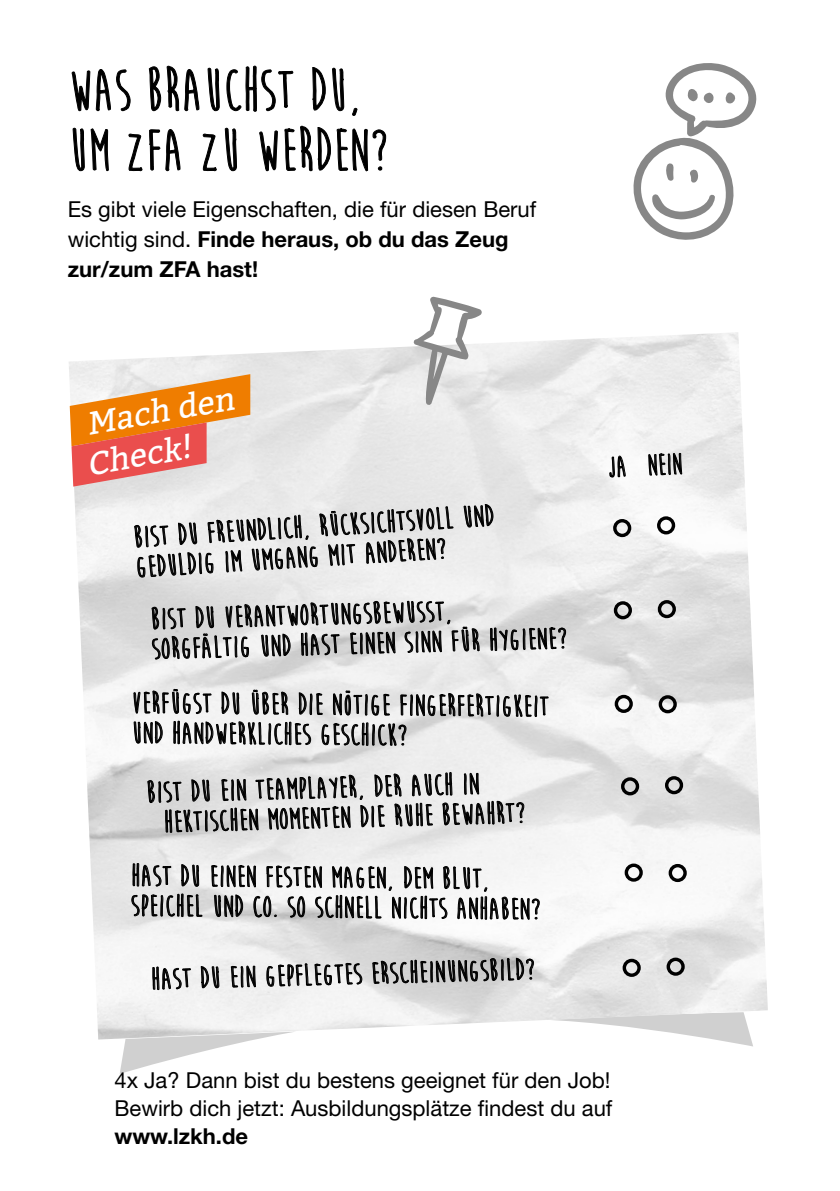
<style>
.page{position:relative;width:840px;height:1191px;background:#fff}
.page>*{position:absolute;margin:0;border:0;box-sizing:border-box;transform-origin:0 0}
.t1{font:700 60px/60px "Moon Flower";color:#000}
.t2{font:italic 32px/40px "Bitter";color:#fff}
.t3{font:700 30px/29.8px "Moon Flower";color:#000;scale:1.1 1}
.t4{font:700 30px "Moon Flower";color:#000}
.t5{font:22px/30px "Helvetica Neue LT Std";color:#000}
.t6{font:700 22px "Helvetica Neue LT Std";color:#000}
.s1{font-weight:700}
</style>
<div class="page">
<svg style="left:120px;top:1039px;width:137px;height:34px"></svg>
<img style="left:93px;top:332px;width:674px;height:707px">
<svg style="left:152px;top:959px;width:39px;height:37px"></svg>
<svg style="left:201px;top:945px;width:18px;height:43px"></svg>
<svg style="left:231px;top:950px;width:25px;height:52px"></svg>
<svg style="left:267px;top:955px;width:95px;height:60px"></svg>
<svg style="left:372px;top:937px;width:380px;height:109px"></svg>
<svg style="left:609px;top:456px;width:16px;height:33px"></svg>
<svg style="left:647px;top:440px;width:34px;height:40px"></svg>
<div style="left:612px;top:519px;width:19px;height:18px;border:3px solid #000;border-radius:50%"></div>
<div style="left:656px;top:516px;width:19px;height:18px;border:3px solid #000;border-radius:50%"></div>
<div style="left:613px;top:601px;width:18px;height:18px;border:3px solid #000;border-radius:50%"></div>
<div style="left:657px;top:600px;width:18px;height:18px;border:3px solid #000;border-radius:50%"></div>
<div style="left:614px;top:695px;width:18px;height:18px;border:3px solid #000;border-radius:50%"></div>
<div style="left:658px;top:695px;width:18px;height:18px;border:3px solid #000;border-radius:50%"></div>
<div style="left:620px;top:777px;width:19px;height:18px;border:3px solid #000;border-radius:50%"></div>
<div style="left:664px;top:776px;width:18px;height:18px;border:3px solid #000;border-radius:50%"></div>
<div style="left:624px;top:863px;width:18px;height:18px;border:3px solid #000;border-radius:50%"></div>
<div style="left:668px;top:864px;width:18px;height:18px;border:3px solid #000;border-radius:50%"></div>
<div style="left:622px;top:958px;width:18px;height:19px;border:3px solid #000;border-radius:50%"></div>
<div style="left:666px;top:957px;width:18px;height:18px;border:3px solid #000;border-radius:50%"></div>
<svg style="left:633px;top:63px;width:124px;height:177px"></svg>
<svg style="left:72px;top:70px;width:18px;height:41px"></svg>
<svg style="left:96px;top:69px;width:34px;height:42px"></svg>
<svg style="left:149px;top:66px;width:50px;height:45px"></svg>
<svg style="left:207px;top:68px;width:12px;height:43px"></svg>
<svg style="left:226px;top:65px;width:67px;height:47px"></svg>
<svg style="left:312px;top:67px;width:13px;height:43px"></svg>
<svg style="left:332px;top:68px;width:12px;height:43px"></svg>
<svg style="left:352px;top:108px;width:5px;height:8px"></svg>
<svg style="left:72px;top:127px;width:37px;height:44px"></svg>
<svg style="left:128px;top:129px;width:52px;height:42px"></svg>
<svg style="left:203px;top:134px;width:13px;height:37px"></svg>
<svg style="left:224px;top:128px;width:13px;height:43px"></svg>
<svg style="left:259px;top:130px;width:19px;height:41px"></svg>
<svg style="left:284px;top:125px;width:102px;height:47px"></svg>
<svg style="left:69px;top:296px;width:496px;height:633px"></svg>
<h1 class="t1" style="left:68px;top:61px;width:322px">WAS BRAUCHST DU,<br>UM ZFA ZU WERDEN?</h1>
<p class="t5" style="left:68px;top:194px;width:470px">Es gibt viele Eigenschaften, die für diesen Beruf wichtig sind. <span class="s1">Finde heraus, ob du das Zeug zur/zum ZFA hast!</span></p>
<p class="t2" style="left:76px;top:406px;width:158px;rotate:-10deg">Mach den<br>Check!</p>
<p class="t3" style="left:132px;top:524px;width:330px;rotate:-4deg">BIST DU FREUNDLICH, RÜCKSICHTSVOLL UND<br>GEDULDIG IM UMGANG MIT ANDEREN?</p>
<p class="t3" style="left:150px;top:603px;width:380px;rotate:-1deg">BIST DU VERANTWORTUNGSBEWUSST,<br>SORGFÄLTIG UND HAST EINEN SINN FÜR HYGIENE?</p>
<p class="t3" style="left:132px;top:686px;width:381px;line-height:30.8px;rotate:1deg">VERFÜGST DU ÜBER DIE NÖTIGE FINGERFERTIGKEIT<br>UND HANDWERKLICHES GESCHICK?</p>
<p class="t3" style="left:163px;top:776px;width:331px;text-indent:-17px;rotate:-1deg">BIST DU EIN TEAMPLAYER, DER AUCH IN<br>HEKTISCHEN MOMENTEN DIE RUHE BEWAHRT?</p>
<p class="t3" style="left:131px;top:859px;width:375px;rotate:1deg">HAST DU EINEN FESTEN MAGEN, DEM BLUT,<br>SPEICHEL UND CO. SO SCHNELL NICHTS ANHABEN?</p>
<p class="t3" style="left:150px;top:963px;width:351px;rotate:-1deg">HAST DU EIN GEPFLEGTES ERSCHEINUNGSBILD?</p>
<p class="t4" style="left:607px;top:452px;width:75px;rotate:-3deg">JA NEIN</p>
<p class="t5" style="left:114px;top:1065px;width:499px;line-height:28px">4x Ja? Dann bist du bestens geeignet für den Job!<br>Bewirb dich jetzt: Ausbildungsplätze findest du auf</p>
<p class="t6" style="left:114px;top:1122px;width:135px">www.lzkh.de</p>
</div>
